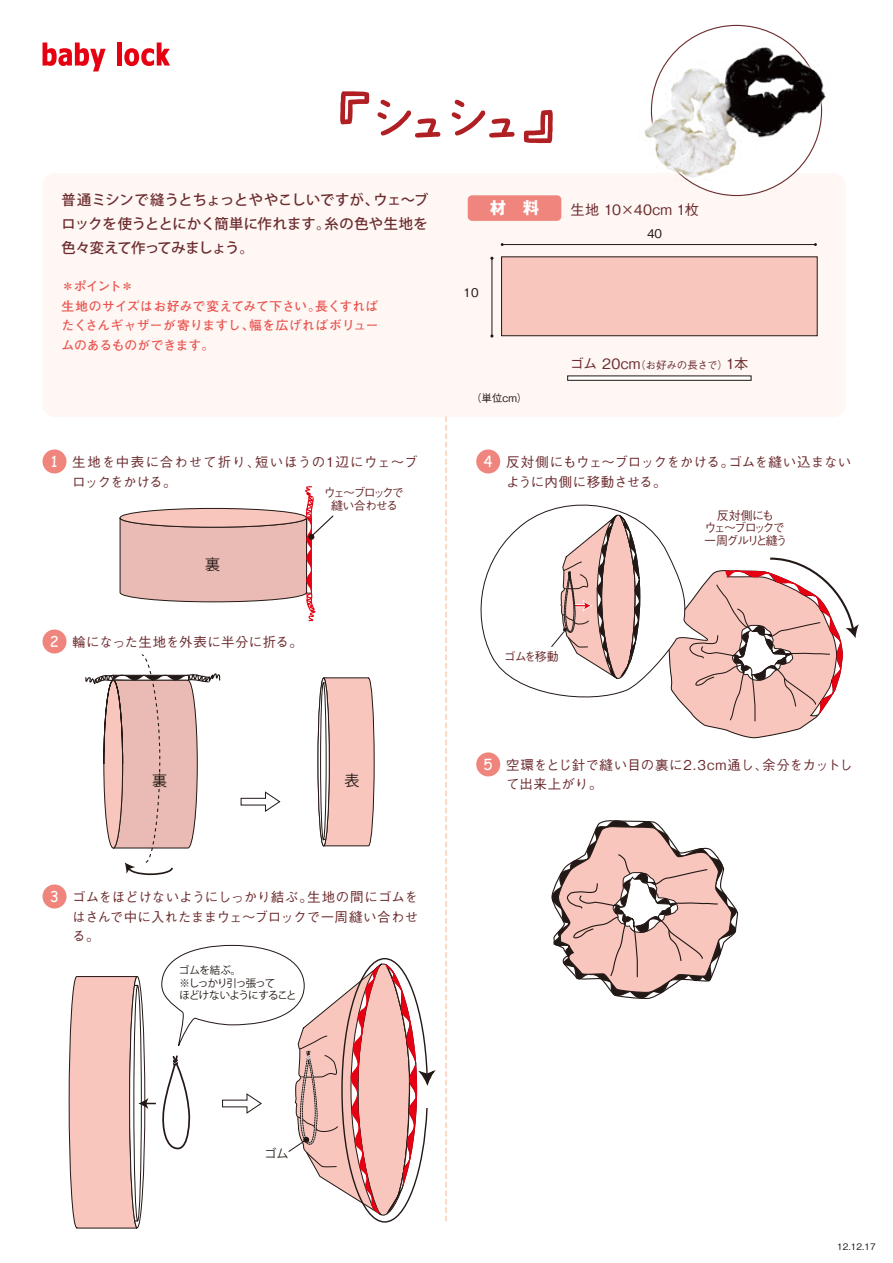
<style>
.page{position:relative;width:893px;height:1263px;background:#fff}
.page>*{position:absolute;margin:0;border:0;box-sizing:border-box;transform-origin:0 0}
.t1{font:61.5px "AP Japanesefont";color:#b01f24}
.t2{font:700 16.5px "Gothic MB101 Pro";color:#fff}
.t3{font:15px "Comic Sans MS";color:#fff}
.t4{font:15px "Hira Maru Pro W4 83 pv RKSJ H";color:#221815}
.t5{font:500 14.25px/24px "Koz Go Std";letter-spacing:-.015em;color:#6c2c2f;text-align:justify}
.t6{font:500 14.25px "Gothic BBB Pro";letter-spacing:.015em;color:#6c2c2f}
.t7{font:500 13.5px/19.5px "Gothic BBB Pro";letter-spacing:.01em;color:#6c2c2f;text-align:justify}
.t8{font:500 13.5px/19.5px "Gothic BBB Pro";letter-spacing:-.015em;color:#6c2c2f}
.t9{font:500 13.5px/19.5px "Gothic BBB Pro";letter-spacing:.05em;color:#6c2c2f}
.t10{font:700 12.75px/19.5px "Futo Go B101 Pro";letter-spacing:.01em;color:#ea5450}
.t11{font:500 12px/12.5px "Gothic BBB Pro";letter-spacing:-.15em;color:#6c2c2f;text-align:center}
.t12{font:500 12px/12.5px "Gothic BBB Pro";letter-spacing:-.13em;color:#6c2c2f;text-align:center}
.t13{font:500 12px "Gothic BBB Pro";color:#221815}
.t14{font:12px "Hira Maru Pro W4 83 pv RKSJ H";color:#221815}
.t15{font:10.5px/12.6px "Hira Maru Pro W4 83 pv RKSJ H";letter-spacing:-.08em;color:#221815}
.t16{font:500 10.5px "Gothic BBB Pro";letter-spacing:-.015em;color:#6c2c2f}
.t17{font:500 10.5px "Gothic BBB Pro";color:#221815}
.t18{font:500 9px "Gothic BBB Pro";color:#221815}
.s1{font-size:14.25px}
.s2{font-family:"Comic Sans MS";font-weight:400;font-size:15px;color:#fff}
</style>
<div class="page">
<div style="left:43px;top:173px;width:803px;height:244px;background:#fef7f3;border-radius:13px"></div>
<svg style="left:445px;top:417px;width:2px;height:803px"></svg>
<div style="left:468px;top:195px;width:93px;height:26px;background:#ef857d;border-radius:4px"></div>
<svg style="left:43px;top:43px;width:63px;height:28px"></svg>
<div style="left:117px;top:43px;width:5px;height:23px;background:#e60012"></div>
<svg style="left:124px;top:43px;width:46px;height:23px"></svg>
<div style="left:501px;top:256px;width:317px;height:80px;background:#f8c6bd;border:1px solid #221815"></div>
<hr style="left:502px;top:244px;width:313px;height:1px;background:#221815">
<hr style="left:492px;top:258px;width:1px;height:78px;background:#221815">
<svg style="left:567px;top:375px;width:184px;height:6px"></svg>
<div style="left:43px;top:449px;width:24px;height:24px;background:#ef857d;border-radius:50%"></div>
<div style="left:43px;top:629px;width:24px;height:24px;background:#ef857d;border-radius:50%"></div>
<div style="left:43px;top:884px;width:24px;height:24px;background:#ef857d;border-radius:50%"></div>
<div style="left:476px;top:449px;width:24px;height:24px;background:#ef857d;border-radius:50%"></div>
<div style="left:476px;top:752px;width:24px;height:24px;background:#ef857d;border-radius:50%"></div>
<svg style="left:318px;top:678px;width:11px;height:168px"></svg>
<div style="left:318px;top:678px;width:12px;height:168px;border:1px solid #221815;border-radius:50%"></div>
<svg style="left:321px;top:683px;width:5px;height:157px"></svg>
<div style="left:320px;top:682px;width:6px;height:158px;border:1px solid #221815;border-radius:50%"></div>
<svg style="left:323px;top:677px;width:52px;height:169px;background:#e8beb7"></svg>
<svg style="left:85px;top:654px;width:136px;height:222px"></svg>
<svg style="left:119px;top:486px;width:215px;height:136px"></svg>
<svg style="left:240px;top:791px;width:41px;height:21px"></svg>
<svg style="left:480px;top:504px;width:149px;height:190px"></svg>
<svg style="left:68px;top:945px;width:368px;height:284px"></svg>
<svg style="left:549px;top:515px;width:310px;height:484px"></svg>
<img style="left:644px;top:35px;width:182px;height:157px">
<h1 class="t1" style="left:335px;top:89px;width:224px">『シュシュ』</h1>
<p class="t5" style="left:62px;top:188px;width:368px">普通ミシンで縫うとちょっとややこしいですが、ウェ～ブロックを使うととにかく簡単に作れます。糸の色や生地を色々変えて作ってみましょう。</p>
<p class="t10" style="left:62px;top:275px;width:318px">＊ポイント＊<br>生地のサイズはお好みで変えてみて下さい。長くすればたくさんギャザーが寄りますし、幅を広げればボリュームのあるものができます。</p>
<p class="t2" style="left:490px;top:194px;width:51px">材　料</p>
<p class="t13" style="left:463px;top:283px;width:17px">10</p>
<p class="t17" style="left:471px;top:389px;width:58px">（単位cm）</p>
<p class="t6" style="left:570px;top:198px;width:130px">生地 10×40cm 1枚</p>
<p class="t13" style="left:647px;top:224px;width:17px">40</p>
<p class="t16" style="left:570px;top:356px;width:180px"><span class="s1">ゴム 20cm</span>（お好みの長さで）<span class="s1">1本</span></p>
<p class="t3" style="left:51px;top:451px;width:8px">1</p>
<p class="t9" style="left:72px;top:450px;width:347px">生地を中表に合わせて折り、短いほうの1辺にウェ～ブロックをかける。</p>
<p class="t12" style="left:324px;top:485px;width:82px">ウェ～ブロックで縫い合わせる</p>
<p class="t4" style="left:205px;top:556px;width:16px">裏</p>
<p class="t7" style="left:50px;top:630px;width:255px"><span class="s2">2</span> 輪になった生地を外表に半分に折る。</p>
<p class="t4" style="left:152px;top:772px;width:16px">裏</p>
<p class="t4" style="left:344px;top:772px;width:16px">表</p>
<p class="t3" style="left:50px;top:885px;width:11px">3</p>
<p class="t7" style="left:72px;top:885px;width:348px">ゴムをほどけないようにしっかり結ぶ。生地の間にゴムをはさんで中に入れたままウェ～ブロックで一周縫い合わせる。</p>
<p class="t15" style="left:179px;top:964px;width:119px">ゴムを結ぶ。<br>※しっかり引っ張って<br>ほどけないようにすること</p>
<p class="t14" style="left:264px;top:1147px;width:25px">ゴム</p>
<p class="t3" style="left:483px;top:451px;width:11px">4</p>
<p class="t8" style="left:506px;top:450px;width:347px">反対側にもウェ～ブロックをかける。ゴムを縫い込まないように内側に移動させる。</p>
<p class="t11" style="left:704px;top:507px;width:85px">反対側にも<br>ウェ～ブロックで一周グルリと縫う</p>
<p class="t12" style="left:504px;top:648px;width:56px">ゴムを移動</p>
<p class="t3" style="left:483px;top:753px;width:11px">5</p>
<p class="t7" style="left:506px;top:753px;width:348px">空環をとじ針で縫い目の裏に2.3cm通し、余分をカットして出来上がり。</p>
<p class="t18" style="left:837px;top:1239px;width:40px">12.12.17</p>
</div>
